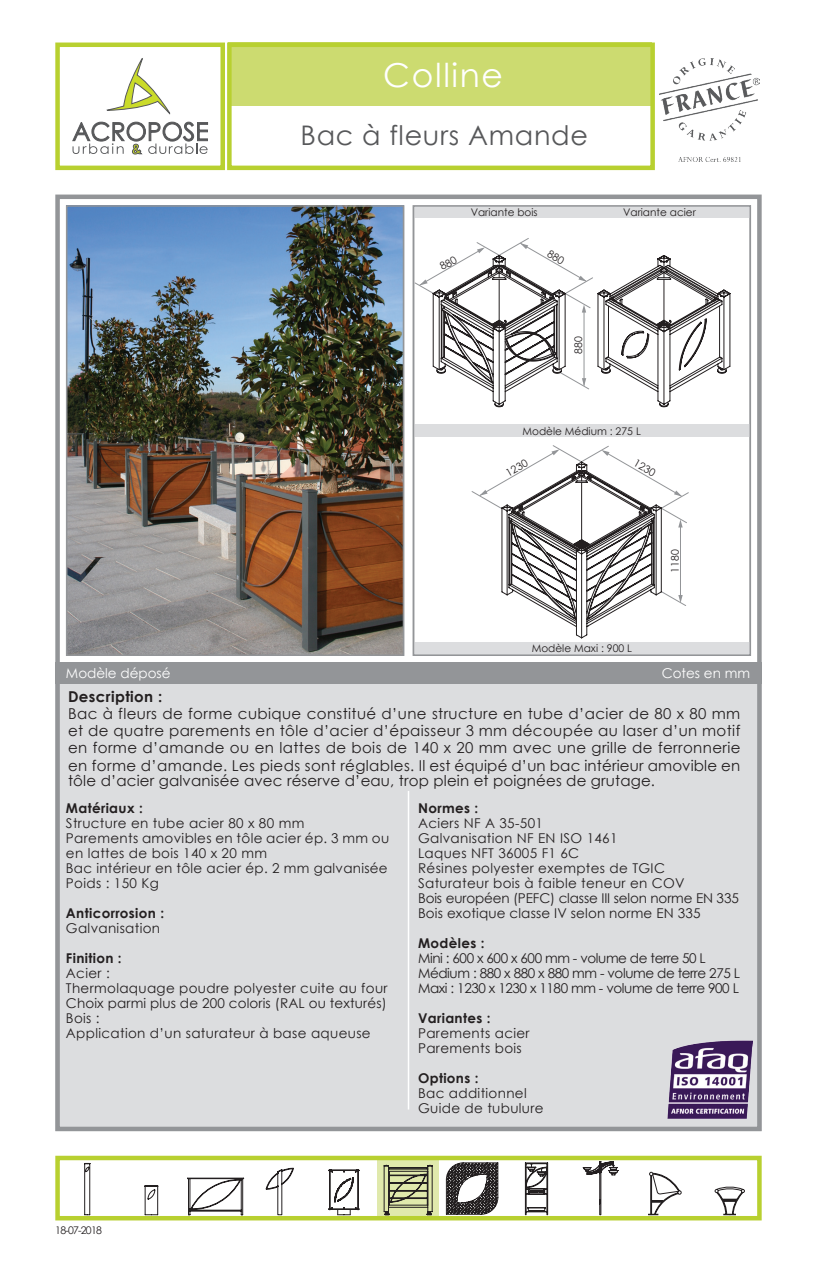
<style>
.page{position:relative;width:817px;height:1263px;background:#fff}
.page>*{position:absolute;margin:0;border:0;box-sizing:border-box;transform-origin:0 0}
.t1{font:33px "Century Gothic";letter-spacing:.05em;color:#fff}
.t2{font:27px "Century Gothic";letter-spacing:.025em;color:#57585a}
.t3{font:15px/17.2px "Century Gothic";letter-spacing:.01em;color:#231f20;text-align:justify}
.t4{font:700 15px "Century Gothic";letter-spacing:.025em;color:#231f20}
.t5{font:13.5px/15px "Century Gothic";letter-spacing:.025em;color:#231f20}
.t6{font:13.5px/15px "Century Gothic";letter-spacing:-.03em;color:#231f20}
.t7{font:700 13.5px "Century Gothic";letter-spacing:.025em;color:#231f20}
.t8{font:13.5px "Century Gothic";color:#fff}
.t9{font:10.5px "Century Gothic";color:#231f20}
.s1{font-style:inherit}
</style>
<div class="page">
<div style="left:55px;top:682px;width:706px;height:449px;background:#dcdddf"></div>
<div style="left:55px;top:195px;width:706px;height:936px;border:4px solid #939598"></div>
<div style="left:55px;top:662px;width:706px;height:22px;background:#939598"></div>
<hr style="left:407px;top:791px;width:2px;height:318px;background:#fff">
<svg style="left:84px;top:1163px;width:6px;height:52px"></svg>
<svg style="left:144px;top:1185px;width:14px;height:30px"></svg>
<svg style="left:187px;top:1178px;width:57px;height:37px"></svg>
<svg style="left:524px;top:1162px;width:24px;height:53px"></svg>
<svg style="left:582px;top:1161px;width:36px;height:54px"></svg>
<svg style="left:648px;top:1172px;width:33px;height:43px"></svg>
<svg style="left:714px;top:1186px;width:30px;height:29px"></svg>
<svg style="left:446px;top:1162px;width:52px;height:53px"></svg>
<svg style="left:266px;top:1155px;width:28px;height:66px"></svg>
<svg style="left:329px;top:1169px;width:30px;height:46px"></svg>
<div style="left:228px;top:43px;width:423px;height:63px;background:#ccdb70"></div>
<svg style="left:106px;top:58px;width:65px;height:57px"></svg>
<svg style="left:72px;top:122px;width:136px;height:32px"></svg>
<div style="left:227px;top:43px;width:427px;height:127px;border:4px solid #b8d030"></div>
<div style="left:55px;top:43px;width:170px;height:127px;border:4px solid #b8d030"></div>
<img style="left:659px;top:58px;width:99px;height:103px">
<img style="left:667px;top:1040px;width:85px;height:78px">
<div style="left:413px;top:206px;width:336px;height:12px;background:#dcdddf"></div>
<div style="left:413px;top:424px;width:336px;height:13px;background:#dcdddf"></div>
<div style="left:413px;top:642px;width:337px;height:13px;background:#dcdddf"></div>
<svg style="left:471px;top:445px;width:217px;height:194px"></svg>
<img style="left:69px;top:208px;width:332px;height:445px">
<div style="left:66px;top:205px;width:338px;height:451px;border:2px solid #939598"></div>
<div style="left:377px;top:1158px;width:61px;height:61px;background:#e0e9ac"></div>
<div style="left:55px;top:1156px;width:706px;height:64px;border:4px solid #b8d030"></div>
<svg style="left:383px;top:1165px;width:49px;height:50px"></svg>
<div style="left:412px;top:205px;width:338px;height:451px;border:2px solid #939598"></div>
<svg style="left:414px;top:238px;width:316px;height:170px"></svg>
<h1 class="t1" style="left:383px;top:52px;width:121px"><span class="s1">C</span>olline</h1>
<h2 class="t2" style="left:300px;top:116px;width:289px"><span class="s1">B</span>ac à fleurs Amande</h2>
<h1 class="t1" style="left:717px;top:113px;width:20px">1</h1>
<p class="t9" style="left:470px;top:205px;width:68px">Variante bois</p>
<p class="t9" style="left:623px;top:205px;width:74px">Variante acier</p>
<p class="t9" style="left:570px;top:354px;width:19px;rotate:-90deg">880</p>
<p class="t9" style="left:522px;top:423px;width:120px">Modèle Médium : 275 L</p>
<p class="t9" style="left:503px;top:467px;width:25px;rotate:-30deg">1230</p>
<p class="t9" style="left:638px;top:456px;width:25px;rotate:30deg">1230</p>
<p class="t9" style="left:531px;top:641px;width:102px">Modèle Maxi : 900 L</p>
<p class="t9" style="left:667px;top:573px;width:25px;rotate:-90deg">1180</p>
<p class="t8" style="left:66px;top:664px;width:106px">Modèle déposé</p>
<p class="t8" style="left:661px;top:664px;width:90px">Cotes en mm</p>
<p class="t4" style="left:68px;top:685px;width:96px">Description :</p>
<p class="t3" style="left:68px;top:704px;width:673px">Bac à fleurs de forme cubique constitué d’une structure en tube d’acier de 80 x 80 mm et de quatre parements en tôle d’acier d’épaisseur 3 mm découpée au laser d’un motif en forme d’amande ou en lattes de bois de 140 x 20 mm avec une grille de ferronnerie en forme d’amande. Les pieds sont réglables. Il est équipé d’un bac intérieur amovible en</p>
<p class="t3" style="left:68px;top:771px;width:588px">tôle d’acier galvanisée avec réserve d’eau, trop plein et poignées de grutage.</p>
<p class="t7" style="left:66px;top:798px;width:78px">Matériaux :</p>
<p class="t5" style="left:66px;top:815px;width:325px">Structure en tube acier 80 x 80 mm<br>Parements amovibles en tôle acier ép. 3 mm ou en lattes de bois 140 x 20 mm<br>Bac intérieur en tôle acier ép. 2 mm galvanisée<br>Poids : 150 Kg</p>
<p class="t7" style="left:66px;top:903px;width:100px">Anticorrosion :</p>
<p class="t5" style="left:66px;top:920px;width:96px">Galvanisation</p>
<p class="t7" style="left:66px;top:948px;width:57px">Finition :</p>
<p class="t5" style="left:66px;top:965px;width:323px">Acier :<br>Thermolaquage poudre polyester cuite au four<br>Choix parmi plus de 200 coloris (RAL ou texturés)<br>Bois :<br>Application d’un saturateur à base aqueuse</p>
<p class="t7" style="left:418px;top:798px;width:62px">Normes :</p>
<p class="t5" style="left:418px;top:815px;width:322px">Aciers NF A 35-501<br>Galvanisation NF EN ISO 1461<br>Laques NFT 36005 F1 6C<br>Résines polyester exemptes de TGIC Saturateur bois à faible teneur en COV<br>Bois européen (PEFC) classe III selon norme EN 335<br>Bois exotique classe IV selon norme EN 335</p>
<p class="t7" style="left:418px;top:932px;width:68px">Modèles :</p>
<p class="t6" style="left:418px;top:950px;width:323px">Mini : 600 x 600 x 600 mm - volume de terre 50 L<br>Médium : 880 x 880 x 880 mm - volume de terre 275 L<br>Maxi : 1230 x 1230 x 1180 mm - volume de terre 900 L</p>
<p class="t7" style="left:418px;top:1007px;width:74px">Variantes :</p>
<p class="t5" style="left:418px;top:1025px;width:113px">Parements acier<br>Parements bois</p>
<p class="t7" style="left:418px;top:1067px;width:62px">Options :</p>
<p class="t5" style="left:418px;top:1085px;width:127px">Bac additionnel<br>Guide de tubulure</p>
<p class="t9" style="left:55px;top:1222px;width:48px">18-07-2018</p>
</div>
